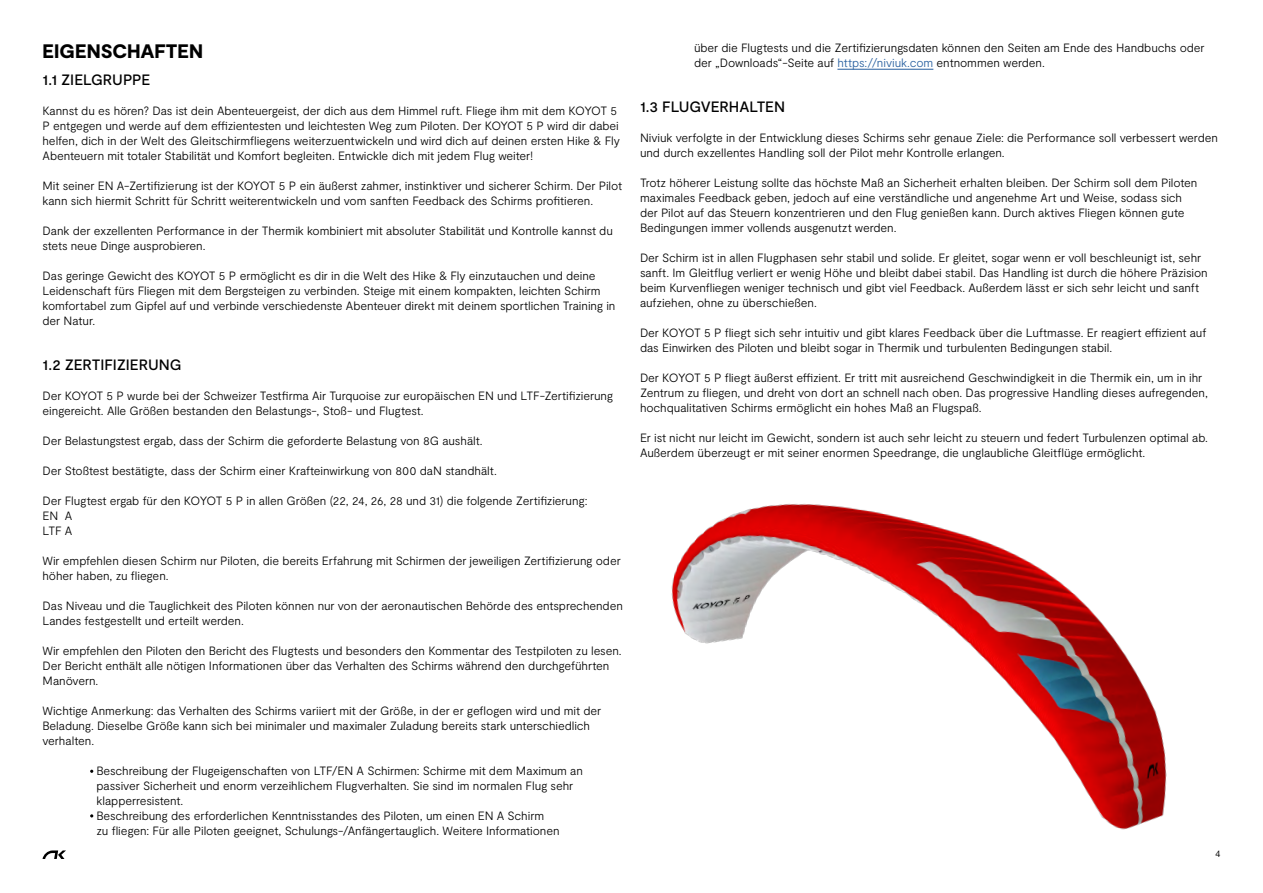
<style>
.page{position:relative;width:1263px;height:893px;background:#fff}
.page>*{position:absolute;margin:0;border:0;box-sizing:border-box;transform-origin:0 0}
.t1{font:900 19.5px "Moderat";color:#000}
.t2{font:500 15px "Moderat";letter-spacing:-.005em;color:#000}
.t3{font:300 12px/15px "Moderat";letter-spacing:-.005em;color:#000}
.t4{font:9px "Helvetica Neue LT Std";color:#000}
.s1{color:#265e9e}
</style>
<div class="page">
<hr style="left:837px;top:69px;width:96px;height:1px;background:#265e9e">
<img style="left:671px;top:503px;width:496px;height:327px">
<svg style="left:43px;top:850px;width:23px;height:9px"></svg>
<h1 class="t1" style="left:43px;top:40px;width:162px">EIGENSCHAFTEN</h1>
<p class="t2" style="left:43px;top:71px;width:109px">1.1 ZIELGRUPPE</p>
<p class="t3" style="left:43px;top:104px;width:579px">Kannst du es hören? Das ist dein Abenteuergeist, der dich aus dem Himmel ruft. Fliege ihm mit dem KOYOT 5<br>P entgegen und werde auf dem effizientesten und leichtesten Weg zum Piloten. Der KOYOT 5 P wird dir dabei helfen, dich in der Welt des Gleitschirmfliegens weiterzuentwickeln und wird dich auf deinen ersten Hike &amp; Fly Abenteuern mit totaler Stabilität und Komfort begleiten. Entwickle dich mit jedem Flug weiter!</p>
<p class="t3" style="left:43px;top:179px;width:581px">Mit seiner EN A-Zertifizierung ist der KOYOT 5 P ein äußerst zahmer, instinktiver und sicherer Schirm. Der Pilot kann sich hiermit Schritt für Schritt weiterentwickeln und vom sanften Feedback des Schirms profitieren.</p>
<p class="t3" style="left:43px;top:224px;width:572px">Dank der exzellenten Performance in der Thermik kombiniert mit absoluter Stabilität und Kontrolle kannst du stets neue Dinge ausprobieren.</p>
<p class="t3" style="left:43px;top:269px;width:574px">Das geringe Gewicht des KOYOT 5 P ermöglicht es dir in die Welt des Hike &amp; Fly einzutauchen und deine Leidenschaft fürs Fliegen mit dem Bergsteigen zu verbinden. Steige mit einem kompakten, leichten Schirm komfortabel zum Gipfel auf und verbinde verschiedenste Abenteuer direkt mit deinem sportlichen Training in der Natur.</p>
<p class="t2" style="left:43px;top:356px;width:141px">1.2 ZERTIFIZIERUNG</p>
<p class="t3" style="left:43px;top:389px;width:572px">Der KOYOT 5 P wurde bei der Schweizer Testfirma Air Turquoise zur europäischen EN und LTF-Zertifizierung eingereicht. Alle Größen bestanden den Belastungs-, Stoß- und Flugtest.</p>
<p class="t3" style="left:43px;top:434px;width:442px">Der Belastungstest ergab, dass der Schirm die geforderte Belastung von 8G aushält.</p>
<p class="t3" style="left:43px;top:464px;width:456px">Der Stoßtest bestätigte, dass der Schirm einer Krafteinwirkung von 800 daN standhält.</p>
<p class="t3" style="left:43px;top:494px;width:546px">Der Flugtest ergab für den KOYOT 5 P in allen Größen (22, 24, 26, 28 und 31) die folgende Zertifizierung:<br>EN A<br>LTF A</p>
<p class="t3" style="left:43px;top:554px;width:580px">Wir empfehlen diesen Schirm nur Piloten, die bereits Erfahrung mit Schirmen der jeweiligen Zertifizierung oder höher haben, zu fliegen.</p>
<p class="t3" style="left:43px;top:599px;width:582px">Das Niveau und die Tauglichkeit des Piloten können nur von der aeronautischen Behörde des entsprechenden<br>Landes festgestellt und erteilt werden.</p>
<p class="t3" style="left:43px;top:644px;width:581px">Wir empfehlen den Piloten den Bericht des Flugtests und besonders den Kommentar des Testpiloten zu lesen.<br>Der Bericht enthält alle nötigen Informationen über das Verhalten des Schirms während den durchgeführten<br>Manövern.</p>
<p class="t3" style="left:43px;top:704px;width:560px">Wichtige Anmerkung: das Verhalten des Schirms variiert mit der Größe, in der er geflogen wird und mit der<br>Beladung. Dieselbe Größe kann sich bei minimaler und maximaler Zuladung bereits stark unterschiedlich verhalten.</p>
<p class="t3" style="left:97px;top:764px;width:488px">Beschreibung der Flugeigenschaften von LTF/EN A Schirmen: Schirme mit dem Maximum an passiver Sicherheit und enorm verzeihlichem Flugverhalten. Sie sind im normalen Flug sehr klapperresistent.<br>Beschreibung des erforderlichen Kenntnisstandes des Piloten, um einen EN A Schirm<br>zu fliegen: Für alle Piloten geeignet, Schulungs-/Anfängertauglich. Weitere Informationen</p>
<p class="t3" style="left:694px;top:41px;width:512px">über die Flugtests und die Zertifizierungsdaten können den Seiten am Ende des Handbuchs oder der „Downloads“-Seite auf <span class="s1">https://niviuk.com</span> entnommen werden.</p>
<p class="t2" style="left:640px;top:98px;width:147px">1.3 FLUGVERHALTEN</p>
<p class="t3" style="left:640px;top:131px;width:579px">Niviuk verfolgte in der Entwicklung dieses Schirms sehr genaue Ziele: die Performance soll verbessert werden und durch exzellentes Handling soll der Pilot mehr Kontrolle erlangen.</p>
<p class="t3" style="left:640px;top:176px;width:559px">Trotz höherer Leistung sollte das höchste Maß an Sicherheit erhalten bleiben. Der Schirm soll dem Piloten maximales Feedback geben, jedoch auf eine verständliche und angenehme Art und Weise, sodass sich der Pilot auf das Steuern konzentrieren und den Flug genießen kann. Durch aktives Fliegen können gute Bedingungen immer vollends ausgenutzt werden.</p>
<p class="t3" style="left:640px;top:251px;width:569px">Der Schirm ist in allen Flugphasen sehr stabil und solide. Er gleitet, sogar wenn er voll beschleunigt ist, sehr sanft. Im Gleitflug verliert er wenig Höhe und bleibt dabei stabil. Das Handling ist durch die höhere Präzision beim Kurvenfliegen weniger technisch und gibt viel Feedback. Außerdem lässt er sich sehr leicht und sanft aufziehen, ohne zu überschießen.</p>
<p class="t3" style="left:640px;top:326px;width:568px">Der KOYOT 5 P fliegt sich sehr intuitiv und gibt klares Feedback über die Luftmasse. Er reagiert effizient auf das Einwirken des Piloten und bleibt sogar in Thermik und turbulenten Bedingungen stabil.</p>
<p class="t3" style="left:640px;top:371px;width:570px">Der KOYOT 5 P fliegt äußerst effizient. Er tritt mit ausreichend Geschwindigkeit in die Thermik ein, um in ihr<br>Zentrum zu fliegen, und dreht von dort an schnell nach oben. Das progressive Handling dieses aufregenden, hochqualitativen Schirms ermöglicht ein hohes Maß an Flugspaß.</p>
<p class="t3" style="left:640px;top:431px;width:570px">Er ist nicht nur leicht im Gewicht, sondern ist auch sehr leicht zu steuern und federt Turbulenzen optimal ab.<br>Außerdem überzeugt er mit seiner enormen Speedrange, die unglaubliche Gleitflüge ermöglicht.</p>
<p class="t4" style="left:1215px;top:848px;width:7px">4</p>
</div>
